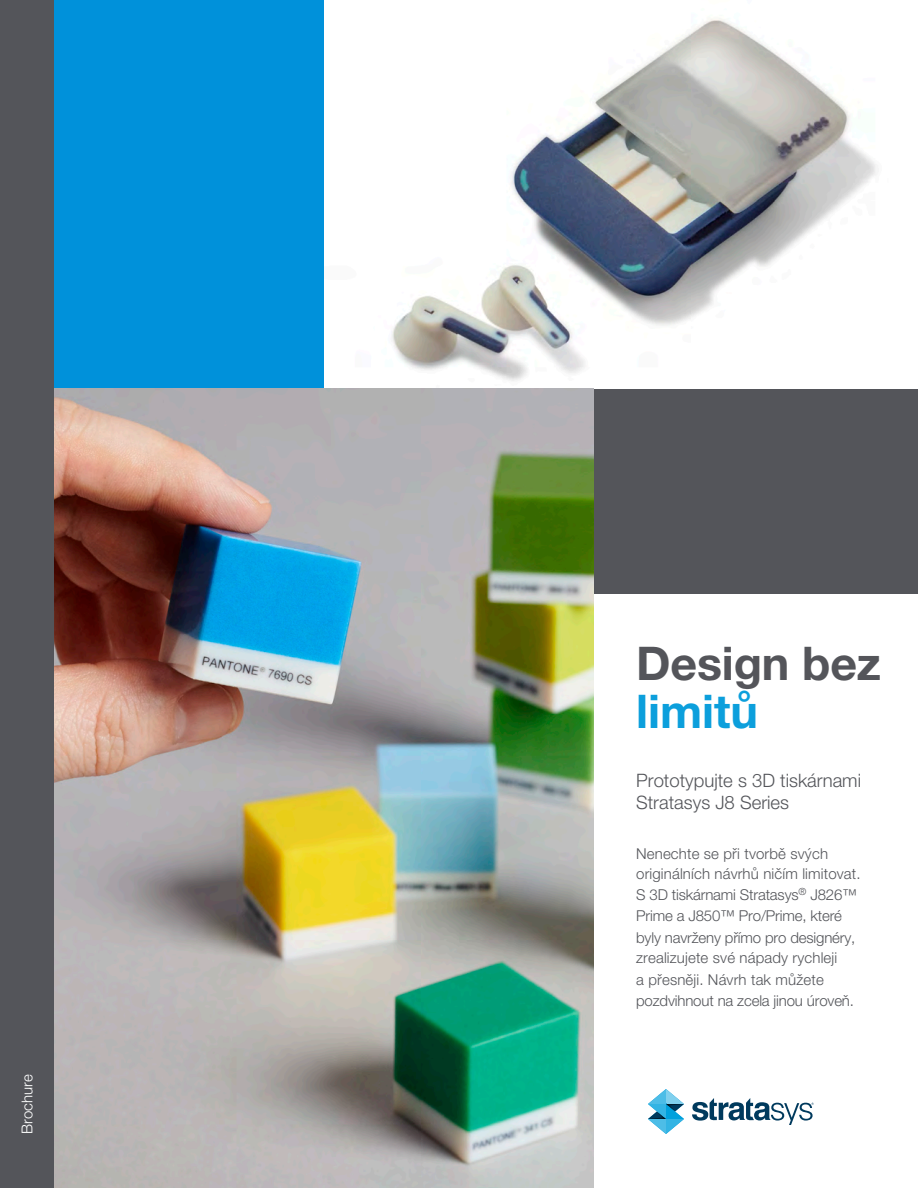
<style>
.page{position:relative;width:918px;height:1188px;background:#fff}
.page>*{position:absolute;margin:0;border:0;box-sizing:border-box;transform-origin:0 0}
.Para{font:700 46.5px/48px "Helvetica Neue LT Pro";letter-spacing:-.005em;color:#54555a}
.Para-2{font:300 18.45px/22.5px "Helvetica Neue LT Pro";color:#54555a}
.Para-3{font:300 15px/21px "Helvetica Neue LT Pro";letter-spacing:-.01em;color:#54555a}
.Para-4{font:300 15px/21.6px "Helvetica Neue LT Pro";letter-spacing:.01em;color:#54555a}
.t1{font:300 15px "Helvetica Neue LT Std";letter-spacing:.005em;color:#fff}
.s1{color:#0c9fdc}
</style>
<div class="page">
<div style="left:0;top:0;width:54px;height:1188px;background:#54555a"></div>
<div style="left:54px;top:0;width:284px;height:389px;background:#0091da"></div>
<div style="left:594px;top:389px;width:324px;height:205px;background:#54555a"></div>
<img style="left:324px;top:0;width:552px;height:389px">
<svg style="left:648px;top:1089px;width:36px;height:45px"></svg>
<svg style="left:692px;top:1098px;width:122px;height:27px"></svg>
<img style="left:54px;top:389px;width:540px;height:799px">
<p class="t1" style="left:18px;top:1134px;width:61px;rotate:-90deg">Brochure</p>
<p class="Para" style="left:636px;top:638px;width:246px">Design bez <span class="s1">limitů</span></p>
<p class="Para-2" style="left:636px;top:768px;width:226px">Prototypujte s 3D tiskárnami<br>Stratasys J8 Series</p>
<p class="Para-3" style="left:636px;top:843px;width:226px">Nenechte se při tvorbě svých originálních návrhů ničím limitovat.<br>S 3D tiskárnami Stratasys<sup>®</sup> J826™ Prime a J850™ Pro/Prime, které byly navrženy přímo pro designéry,</p>
<p class="Para-4" style="left:636px;top:946px;width:219px">zrealizujete své nápady rychleji<br>a přesněji. Návrh tak můžete pozdvihnout na zcela jinou úroveň.</p>
</div>
